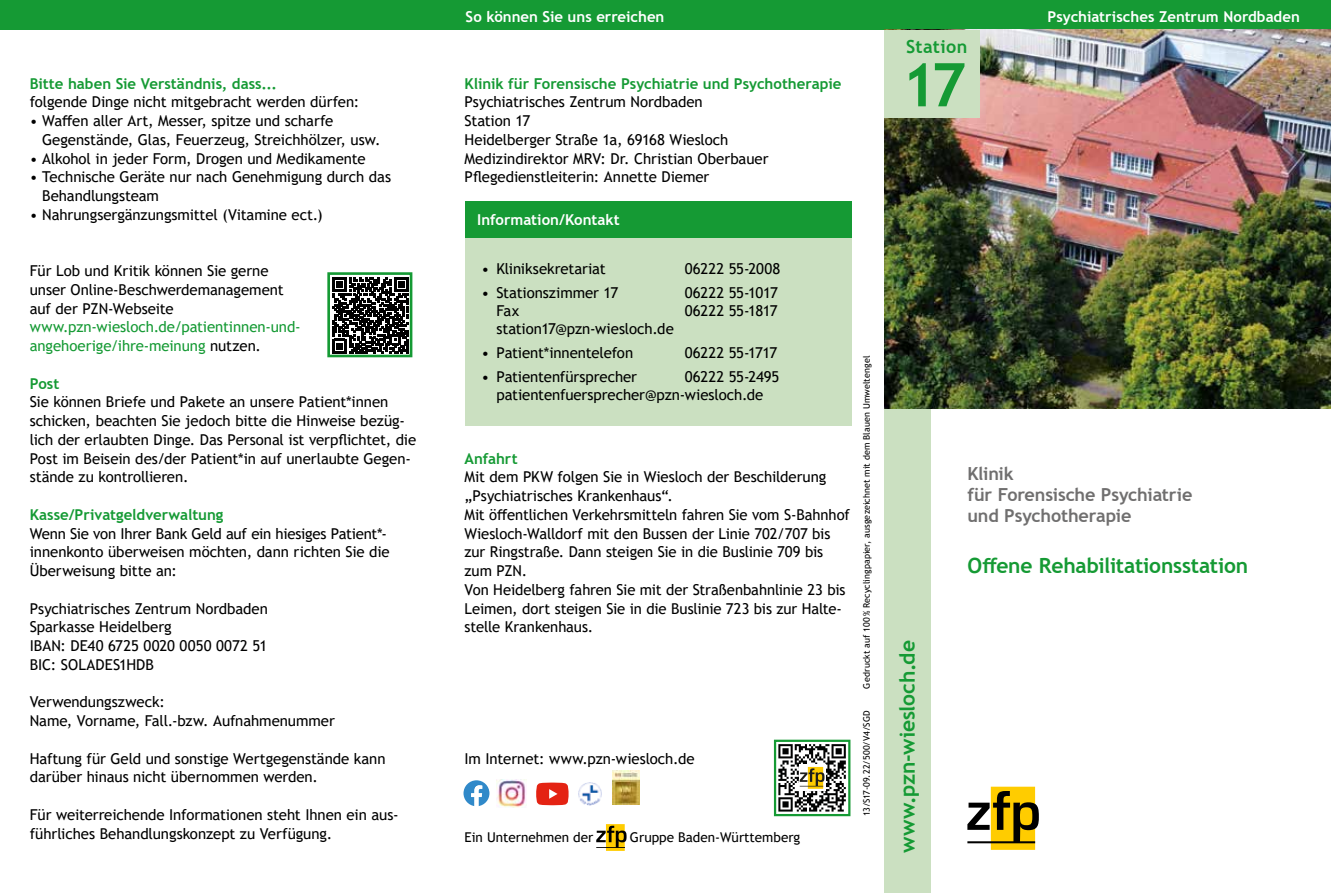
<style>
.page{position:relative;width:1331px;height:893px;background:#fff}
.page>*{position:absolute;margin:0;border:0;box-sizing:border-box;transform-origin:0 0}
.t1{font:700 60px "Trebuchet MS";color:#159a34}
.t2{font:700 21px "Trebuchet MS";letter-spacing:-.01em;color:#159a34}
.t3{font:700 18px/21px "Trebuchet MS";letter-spacing:-.01em;color:#706f6f}
.t4{font:700 18px "Trebuchet MS";letter-spacing:.02em;color:#159a34}
.t5{font:15px/18.8px "Trebuchet MS";letter-spacing:-.005em;color:#000}
.t6{font:700 15px "Trebuchet MS";color:#159a34}
.t7{font:700 15px "Trebuchet MS";color:#fff}
.t8{font:15px/18.8px "Trebuchet MS";letter-spacing:-.005em;color:#159a34}
.t9{font:13.5px "Trebuchet MS";color:#000}
.t10{font:9px "Trebuchet MS";letter-spacing:.01em;color:#000}
.s1{color:#000}
</style>
<div class="page">
<div style="left:884px;top:404px;width:47px;height:489px;background:#cbe0c1"></div>
<div style="left:0;top:0;width:1331px;height:30px;background:#159a34"></div>
<div style="left:991px;top:787px;width:44px;height:63px;background:#fc0"></div>
<svg style="left:967px;top:791px;width:72px;height:52px"></svg>
<div style="left:606px;top:824px;width:19px;height:27px;background:#fc0"></div>
<svg style="left:596px;top:826px;width:30px;height:22px"></svg>
<img style="left:884px;top:30px;width:447px;height:378px">
<div style="left:884px;top:30px;width:96px;height:88px;background:#cbe0c1"></div>
<img style="left:579px;top:783px;width:22px;height:22px">
<svg style="left:536px;top:783px;width:33px;height:22px"></svg>
<svg style="left:463px;top:780px;width:26px;height:26px"></svg>
<img style="left:613px;top:771px;width:27px;height:34px">
<img style="left:497px;top:780px;width:29px;height:27px">
<svg style="left:773px;top:739px;width:78px;height:78px"></svg>
<svg style="left:333px;top:278px;width:75px;height:75px"></svg>
<div style="left:327px;top:272px;width:85px;height:85px;border:3px solid #159a34"></div>
<div style="left:465px;top:237px;width:386px;height:189px;background:#cbe0c1"></div>
<div style="left:465px;top:201px;width:386px;height:36px;background:#159a34"></div>
<p class="t6" style="left:30px;top:74px;width:249px">Bitte haben Sie Verständnis, dass...</p>
<p class="t5" style="left:30px;top:92px;width:331px">folgende Dinge nicht mitgebracht werden dürfen:</p>
<p class="t5" style="left:42px;top:111px;width:340px;text-indent:-12px">• Waffen aller Art, Messer, spitze und scharfe<br>Gegenstände, Glas, Feuerzeug, Streichhölzer, usw.</p>
<p class="t5" style="left:30px;top:149px;width:337px">• Alkohol in jeder Form, Drogen und Medikamente</p>
<p class="t5" style="left:42px;top:167px;width:350px;text-indent:-12px">• Technische Geräte nur nach Genehmigung durch das<br>Behandlungsteam</p>
<p class="t5" style="left:30px;top:205px;width:294px">• Nahrungsergänzungsmittel (Vitamine ect.)</p>
<p class="t5" style="left:30px;top:261px;width:255px">Für Lob und Kritik können Sie gerne unser Online-Beschwerdemanagement auf der PZN-Webseite</p>
<p class="t8" style="left:30px;top:317px;width:270px">www.pzn-wiesloch.de/patientinnen-und&shy;angehoerige/ihre-meinung <span class="s1">nutzen.</span></p>
<p class="t6" style="left:30px;top:374px;width:31px">Post</p>
<p class="t5" style="left:30px;top:392px;width:388px">Sie können Briefe und Pakete an unsere Patient*innen schicken, beachten Sie jedoch bitte die Hinweise bezüg&shy;lich der erlaubten Dinge. Das Personal ist verpflichtet, die Post im Beisein des/der Patient*in auf unerlaubte Gegen&shy;stände zu kontrollieren.</p>
<p class="t6" style="left:30px;top:505px;width:195px">Kasse/Privatgeldverwaltung</p>
<p class="t5" style="left:30px;top:524px;width:361px">Wenn Sie von Ihrer Bank Geld auf ein hiesiges Patient*- innenkonto überweisen möchten, dann richten Sie die<br>Überweisung bitte an:</p>
<p class="t5" style="left:30px;top:599px;width:240px">Psychiatrisches Zentrum Nordbaden<br>Sparkasse Heidelberg<br>IBAN: DE40 6725 0020 0050 0072 51<br>BIC: SOLADES1HDB</p>
<p class="t5" style="left:30px;top:692px;width:307px">Verwendungszweck:<br>Name, Vorname, Fall.-bzw. Aufnahmenummer</p>
<p class="t5" style="left:30px;top:749px;width:357px">Haftung für Geld und sonstige Wertgegenstände kann darüber hinaus nicht übernommen werden.</p>
<p class="t5" style="left:30px;top:805px;width:370px">Für weiterreichende Informationen steht Ihnen ein aus&shy;führliches Behandlungskonzept zu Verfügung.</p>
<p class="t7" style="left:466px;top:7px;width:200px">So können Sie uns erreichen</p>
<p class="t7" style="left:1047px;top:7px;width:254px">Psychiatrisches Zentrum Nordbaden</p>
<p class="t6" style="left:465px;top:74px;width:378px">Klinik für Forensische Psychiatrie und Psychotherapie</p>
<p class="t5" style="left:465px;top:92px;width:305px">Psychiatrisches Zentrum Nordbaden<br>Station 17<br>Heidelberger Straße 1a, 69168 Wiesloch Medizindirektor MRV: Dr. Christian Oberbauer Pflegedienstleiterin: Annette Diemer</p>
<p class="t7" style="left:477px;top:210px;width:144px">Information/Kontakt</p>
<p class="t5" style="left:482px;top:259px;width:126px">• Kliniksekretariat</p>
<p class="t5" style="left:685px;top:259px;width:97px">06222 55-2008</p>
<p class="t5" style="left:482px;top:283px;width:138px">• Stationszimmer 17</p>
<p class="t5" style="left:685px;top:283px;width:95px">06222 55-1017</p>
<p class="t5" style="left:496px;top:301px;width:24px">Fax</p>
<p class="t5" style="left:685px;top:301px;width:94px">06222 55-1817</p>
<p class="t5" style="left:496px;top:319px;width:179px">station17@pzn-wiesloch.de</p>
<p class="t5" style="left:482px;top:343px;width:153px">• Patient*innentelefon</p>
<p class="t5" style="left:685px;top:343px;width:94px">06222 55-1717</p>
<p class="t5" style="left:482px;top:367px;width:157px">• Patientenfürsprecher</p>
<p class="t5" style="left:496px;top:368px;width:284px;line-height:18px;text-indent:188px">06222 55-2495 patientenfuersprecher@pzn-wiesloch.de</p>
<p class="t6" style="left:465px;top:449px;width:55px">Anfahrt</p>
<p class="t5" style="left:465px;top:467px;width:387px">Mit dem PKW folgen Sie in Wiesloch der Beschilderung „Psychiatrisches Krankenhaus“.<br>Mit öffentlichen Verkehrsmitteln fahren Sie vom S- Bahnhof Wiesloch-Walldorf mit den Bussen der Linie 702/707 bis zur Ringstraße. Dann steigen Sie in die Buslinie 709 bis zum PZN.<br>Von Heidelberg fahren Sie mit der Straßenbahnlinie 23 bis Leimen, dort steigen Sie in die Buslinie 723 bis zur Halte&shy;stelle Krankenhaus.</p>
<p class="t5" style="left:465px;top:749px;width:231px">Im Internet: www.pzn-wiesloch.de</p>
<p class="t9" style="left:465px;top:828px;width:130px">Ein Unternehmen der</p>
<p class="t9" style="left:630px;top:828px;width:172px">Gruppe Baden-Württemberg</p>
<p class="t10" style="left:861px;top:689px;width:334px;rotate:-90deg">Gedruckt auf 100% Recyclingpapier, ausgezeichnet mit dem Blauen Umweltengel</p>
<p class="t10" style="left:861px;top:816px;width:107px;rotate:-90deg">13/S17-09.22/500/V4/SGD</p>
<p class="t4" style="left:906px;top:36px;width:63px">Station</p>
<h1 class="t1" style="left:901px;top:48px;width:66px">17</h1>
<h2 class="t2" style="left:894px;top:853px;width:214px;rotate:-90deg">www.pzn-wiesloch.de</h2>
<p class="t3" style="left:967px;top:463px;width:226px">Klinik<br>für Forensische Psychiatrie und Psychotherapie</p>
<h2 class="t2" style="left:967px;top:553px;width:282px">Offene Rehabilitationsstation</h2>
</div>
